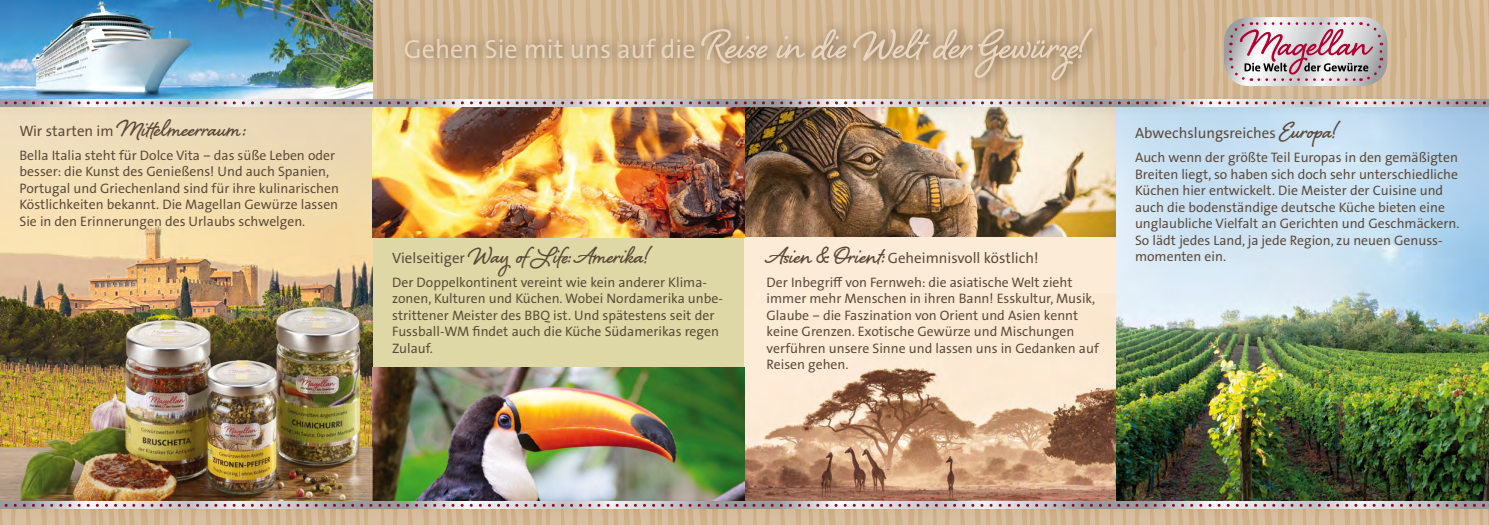
<style>
.page{position:relative;width:1489px;height:525px;background:#fff}
.page>*{position:absolute;margin:0;border:0;box-sizing:border-box;transform-origin:0 0}
.t1{font:700 52.5px "Shelby";color:#e8d6c1}
.t2{font:700 30px "Shelby";color:#5a4738}
.t3{font:15px "The Sans Office";color:#5a4738}
.t4{font:13.75px/16.5px "The Sans Office";color:#5a4738}
.s1{font-family:"The Sans Office";font-weight:400;font-size:15px}
.s2{font-family:"The Sans Office";font-weight:400;font-size:26.25px}
.s3{font-family:"Shelby";font-weight:700;font-size:30px}
</style>
<div class="page">
<svg style="left:372px;top:0;width:372px;height:93px;background:#d2b794"></svg>
<svg style="left:1116px;top:0;width:372px;height:93px;background:#d3b894"></svg>
<svg style="left:744px;top:0;width:372px;height:93px;background:#d3b894"></svg>
<div style="left:0;top:106px;width:1488px;height:400px;background:#ddd8a5"></div>
<img style="left:0;top:0;width:372px;height:307px">
<img style="left:372px;top:118px;width:744px;height:119px">
<div style="left:744px;top:237px;width:372px;height:269px;background:#fcebd6"></div>
<img style="left:744px;top:367px;width:372px;height:128px">
<img style="left:1116px;top:118px;width:372px;height:377px">
<img style="left:372px;top:367px;width:372px;height:128px">
<img style="left:0;top:307px;width:372px;height:188px">
<svg style="left:1223px;top:17px;width:164px;height:69px;background:#c9b3b8"></svg>
<div style="left:0;top:495px;width:1488px;height:25px;background:#000;opacity:.5"></div>
<svg style="left:0;top:503px;width:1489px;height:21px;background:#cdb59e"></svg>
<div style="left:0;top:93px;width:1488px;height:25px;background:#000;opacity:.5"></div>
<svg style="left:0;top:101px;width:1489px;height:3px;background:#ba9ca5"></svg>
<div style="left:397px;top:17px;width:709px;height:75px;background:#5a4738;opacity:.7"></div>
<h2 class="t2" style="left:19px;top:108px;width:227px"><span class="s1">Wir starten im</span> Mittelmeerraum:</h2>
<p class="t4" style="left:19px;top:146px;width:321px">Bella Italia steht für Dolce Vita – das süße Leben oder besser: die Kunst des Genießens! Und auch Spanien, Portugal und Griechenland sind für ihre kulinarischen Köstlichkeiten bekannt. Die Magellan Gewürze lassen Sie in den Erinnerungen des Urlaubs schwelgen.</p>
<h1 class="t1" style="left:404px;top:9px;width:682px"><span class="s2">Gehen Sie mit uns auf die</span> Reise in die Welt der Gewürze!</h1>
<h2 class="t2" style="left:392px;top:235px;width:257px"><span class="s1">Vielseitiger</span> Way ofLife: Amerika!</h2>
<p class="t4" style="left:392px;top:273px;width:332px">Der Doppelkontinent vereint wie kein anderer Klima&shy;zonen, Kulturen und Küchen. Wobei Nordamerika unbe&shy;strittener Meister des BBQ ist. Und spätestens seit der Fussball-WM findet auch die Küche Südamerikas regen Zulauf.</p>
<p class="t3" style="left:766px;top:248px;width:274px"><span class="s3">Asien &amp; Orient:</span> Geheimnisvoll köstlich!</p>
<p class="t4" style="left:766px;top:273px;width:334px">Der Inbegriff von Fernweh: die asiatische Welt zieht immer mehr Menschen in ihren Bann! Esskultur, Musik, Glaube – die Faszination von Orient und Asien kennt keine Grenzen. Exotische Gewürze und Mischungen verführen unsere Sinne und lassen uns in Gedanken auf Reisen gehen.</p>
<p class="t3" style="left:1134px;top:124px;width:203px">Abwechslungsreiches <span class="s3">Europa!</span></p>
<p class="t4" style="left:1134px;top:149px;width:326px">Auch wenn der größte Teil Europas in den gemäßigten Breiten liegt, so haben sich doch sehr unterschiedliche Küchen hier entwickelt. Die Meister der Cuisine und auch die bodenständige deutsche Küche bieten eine unglaubliche Vielfalt an Gerichten und Geschmäckern.<br>So lädt jedes Land, ja jede Region, zu neuen Genuss&shy;momenten ein.</p>
</div>
